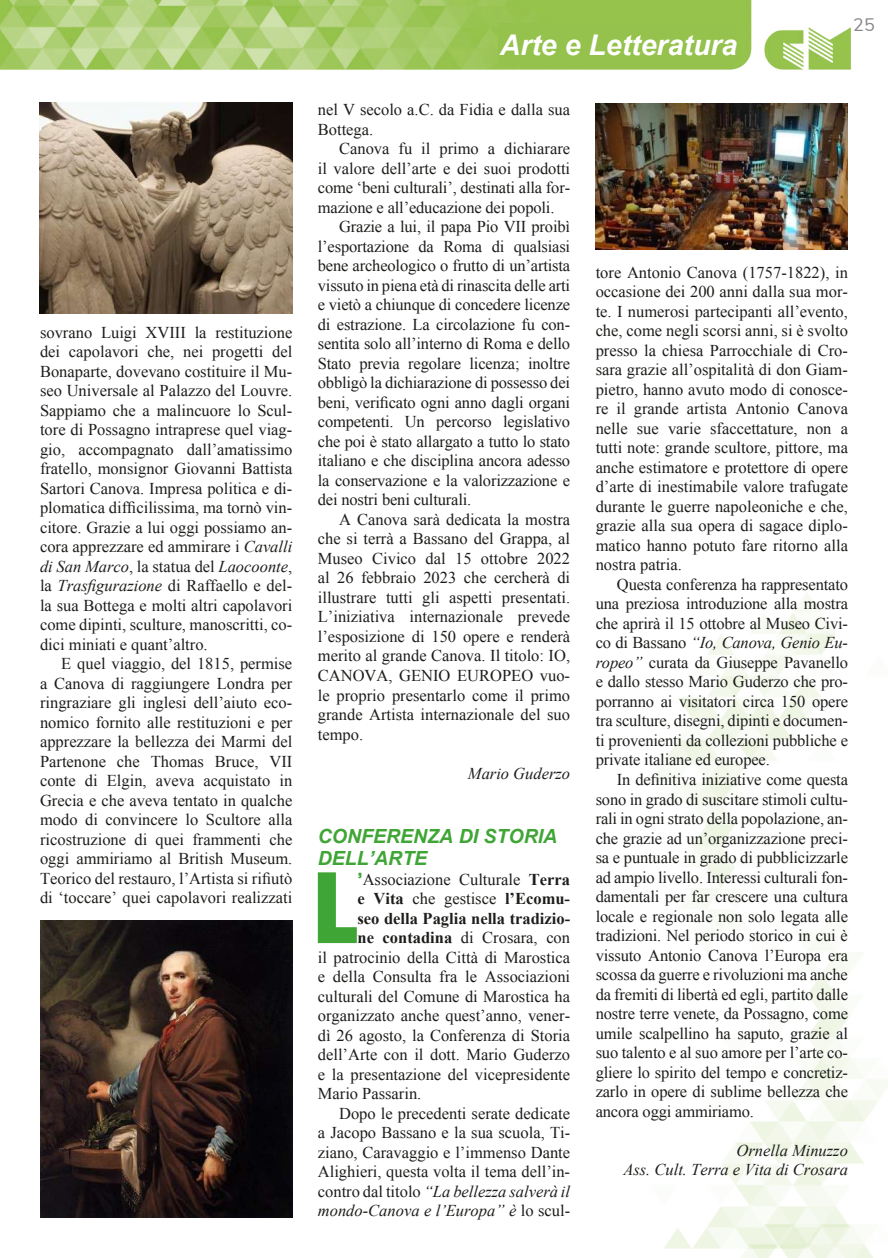
<style>
.page{position:relative;width:888px;height:1258px;background:#fff}
.page>*{position:absolute;margin:0;border:0;box-sizing:border-box;transform-origin:0 0}
.t1{font:700 95.55px "Avant Garde LT";color:#3fa535}
.t2{font:italic 700 28.5px "Arial";color:#fff}
.t3{font:italic 700 19.5px/22.5px "Arial";color:#3fa535}
.t4{font:18px "Nunito";color:#878787}
.t5{font:16.5px/19.5px "Times New Roman";color:#1d1d1b;text-align:justify}
.t6{font:italic 16.5px/19.5px "Times New Roman";color:#1d1d1b;text-align:right}
.t7{font:700 16.5px "Times New Roman";color:#1d1d1b}
.s1{font-style:italic}
.s2{font-family:"Avant Garde LT";font-weight:700;color:#3fa535}
.s3{font-weight:700}
.s4{font-weight:400}
.s5{font-style:normal}
</style>
<div class="page">
<img style="left:0;top:0;width:888px;height:1258px">
<img style="left:596px;top:104px;width:252px;height:145px">
<img style="left:40px;top:921px;width:252px;height:297px">
<img style="left:39px;top:103px;width:253px;height:210px">
<div style="left:498px;top:23px;width:239px;height:43px;background:#94c24c"></div>
<p class="t5" style="left:40px;top:322px;width:254px">sovrano Luigi XVIII la restituzione dei capolavori che, nei progetti del Bonaparte, dovevano costituire il Mu&shy;seo Universale al Palazzo del Louvre.<br>Sappiamo che a malincuore lo Scul&shy;tore di Possagno intraprese quel viag&shy;gio, accompagnato dall’amatissimo fratello, monsignor Giovanni Battista Sartori Canova. Impresa politica e di&shy;plomatica difficilissima, ma tornò vin&shy;citore. Grazie a lui oggi possiamo an&shy;cora apprezzare ed ammirare i <span class="s1">Cavalli di San Marco</span>, la statua del <span class="s1">Laocoonte</span>, la <span class="s1">Trasfigurazione</span> di Raffaello e del&shy;la sua Bottega e molti altri capolavori come dipinti, sculture, manoscritti, co&shy;dici miniati e quant’altro.</p>
<p class="t5" style="left:40px;top:654px;width:254px;text-indent:21px">E quel viaggio, del 1815, permise a Canova di raggiungere Londra per ringraziare gli inglesi dell’aiuto eco&shy;nomico fornito alle restituzioni e per apprezzare la bellezza dei Marmi del Partenone che Thomas Bruce, VII conte di Elgin, aveva acquistato in Grecia e che aveva tentato in qualche modo di convincere lo Scultore alla ricostruzione di quei frammenti che oggi ammiriamo al British Museum.<br>Teorico del restauro, l’Artista si rifiutò di ‘toccare’ quei capolavori realizzati</p>
<h2 class="t2" style="left:500px;top:26px;width:239px">Arte e Letteratura</h2>
<p class="t4" style="left:853px;top:11px;width:23px">25</p>
<p class="t5" style="left:318px;top:100px;width:254px">nel V secolo a.C. da Fidia e dalla sua<br>Bottega.</p>
<p class="t5" style="left:339px;top:139px;width:233px">Canova fu il primo a dichiarare</p>
<p class="t5" style="left:318px;top:158px;width:254px">il valore dell’arte e dei suoi prodotti</p>
<p class="t5" style="left:318px;top:178px;width:254px">come ‘beni culturali’, destinati alla for-</p>
<p class="t5" style="left:318px;top:197px;width:238px">mazione e all’educazione dei popoli.</p>
<p class="t5" style="left:339px;top:217px;width:233px">Grazie a lui, il papa Pio VII proibì</p>
<p class="t5" style="left:318px;top:236px;width:254px">l’esportazione da Roma di qualsiasi</p>
<p class="t5" style="left:318px;top:256px;width:254px">bene archeologico o frutto di un’artista</p>
<p class="t5" style="left:318px;top:275px;width:254px">vissuto in piena età di rinascita delle arti</p>
<p class="t5" style="left:318px;top:295px;width:254px">e vietò a chiunque di concedere licenze</p>
<p class="t5" style="left:318px;top:314px;width:254px">di estrazione. La circolazione fu con-</p>
<p class="t5" style="left:318px;top:334px;width:254px">sentita solo all’interno di Roma e dello</p>
<p class="t5" style="left:318px;top:353px;width:254px">Stato previa regolare licenza; inoltre</p>
<p class="t5" style="left:318px;top:373px;width:254px">obbligò la dichiarazione di possesso dei</p>
<p class="t5" style="left:318px;top:392px;width:254px">beni, verificato ogni anno dagli organi</p>
<p class="t5" style="left:318px;top:412px;width:254px">competenti. Un percorso legislativo</p>
<p class="t5" style="left:318px;top:431px;width:254px">che poi è stato allargato a tutto lo stato</p>
<p class="t5" style="left:318px;top:451px;width:254px">italiano e che disciplina ancora adesso</p>
<p class="t5" style="left:318px;top:470px;width:254px">la conservazione e la valorizzazione e</p>
<p class="t5" style="left:318px;top:490px;width:155px">dei nostri beni culturali.</p>
<p class="t5" style="left:339px;top:509px;width:233px">A Canova sarà dedicata la mostra</p>
<p class="t5" style="left:318px;top:529px;width:254px">che si terrà a Bassano del Grappa, al</p>
<p class="t5" style="left:318px;top:548px;width:254px">Museo Civico dal 15 ottobre 2022</p>
<p class="t5" style="left:318px;top:568px;width:254px">al 26 febbraio 2023 che cercherà di</p>
<p class="t5" style="left:318px;top:587px;width:254px">illustrare tutti gli aspetti presentati.</p>
<p class="t5" style="left:318px;top:607px;width:254px">L’iniziativa internazionale prevede</p>
<p class="t5" style="left:318px;top:626px;width:254px">l’esposizione di 150 opere e renderà</p>
<p class="t5" style="left:318px;top:646px;width:254px">merito al grande Canova. Il titolo: IO,</p>
<p class="t5" style="left:318px;top:665px;width:254px">CANOVA, GENIO EUROPEO vuo-</p>
<p class="t5" style="left:318px;top:685px;width:254px">le proprio presentarlo come il primo</p>
<p class="t5" style="left:318px;top:704px;width:254px">grande Artista internazionale del suo</p>
<p class="t5" style="left:318px;top:724px;width:47px">tempo.</p>
<p class="t6" style="left:468px;top:763px;width:104px">Mario Guderzo</p>
<p class="t3" style="left:318px;top:825px;width:241px">CONFERENZA DI STORIA<br>DELL’ARTE</p>
<h1 class="t1" style="left:311px;top:846px;width:48px">L</h1>
<p class="t5" style="left:357px;top:869px;width:214px"><span class="s2">’</span>Associazione Culturale <span class="s3">Terra</span></p>
<p class="t7" style="left:357px;top:887px;width:214px">e Vita <span class="s4">che gestisce</span> l’Ecomu-</p>
<p class="t7" style="left:357px;top:907px;width:214px">seo della Paglia nella tradizio-</p>
<p class="t5" style="left:357px;top:927px;width:214px"><span class="s3">ne contadina</span> di Crosara, con</p>
<p class="t5" style="left:318px;top:947px;width:254px">il patrocinio della Città di Marostica</p>
<p class="t5" style="left:318px;top:966px;width:254px">e della Consulta fra le Associazioni</p>
<p class="t5" style="left:318px;top:986px;width:254px">culturali del Comune di Marostica ha</p>
<p class="t5" style="left:318px;top:1005px;width:254px">organizzato anche quest’anno, vener-</p>
<p class="t5" style="left:318px;top:1025px;width:254px">dì 26 agosto, la Conferenza di Storia</p>
<p class="t5" style="left:318px;top:1044px;width:254px">dell’Arte con il dott. Mario Guderzo</p>
<p class="t5" style="left:318px;top:1064px;width:254px">e la presentazione del vicepresidente</p>
<p class="t5" style="left:318px;top:1083px;width:105px">Mario Passarin.</p>
<p class="t5" style="left:339px;top:1103px;width:233px">Dopo le precedenti serate dedicate</p>
<p class="t5" style="left:318px;top:1122px;width:254px">a Jacopo Bassano e la sua scuola, Ti-</p>
<p class="t5" style="left:318px;top:1142px;width:254px">ziano, Caravaggio e l’immenso Dante</p>
<p class="t5" style="left:318px;top:1161px;width:254px">Alighieri, questa volta il tema dell’in-</p>
<p class="t6" style="left:318px;top:1181px;width:254px"><span class="s5">contro dal titolo</span> “La bellezza salverà il</p>
<p class="t6" style="left:318px;top:1200px;width:254px">mondo-Canova e l’Europa” è <span class="s5">lo scul-</span></p>
<p class="t5" style="left:596px;top:262px;width:254px">tore Antonio Canova (1757-1822), in occasione dei 200 anni dalla sua mor&shy;te. I numerosi partecipanti all’evento, che, come negli scorsi anni, si è svolto presso la chiesa Parrocchiale di Cro&shy;sara grazie all’ospitalità di don Giam&shy;pietro, hanno avuto modo di conosce&shy;re il grande artista Antonio Canova nelle sue varie sfaccettature, non a tutti note: grande scultore, pittore, ma anche estimatore e protettore di opere d’arte di inestimabile valore trafugate durante le guerre napoleoniche e che, grazie alla sua opera di sagace diplo&shy;matico hanno potuto fare ritorno alla nostra patria.</p>
<p class="t5" style="left:596px;top:574px;width:254px;text-indent:21px">Questa conferenza ha rappresentato una preziosa introduzione alla mostra che aprirà il 15 ottobre al Museo Civi&shy;co di Bassano <span class="s1">“Io, Canova, Genio Eu&shy;ropeo”</span> curata da Giuseppe Pavanello e dallo stesso Mario Guderzo che pro&shy;porranno ai visitatori circa 150 opere tra sculture, disegni, dipinti e documen&shy;ti provenienti da collezioni pubbliche e private italiane ed europee.</p>
<p class="t5" style="left:596px;top:769px;width:254px;text-indent:21px">In definitiva iniziative come questa sono in grado di suscitare stimoli cultu&shy;rali in ogni strato della popolazione, an&shy;che grazie ad un’organizzazione preci&shy;sa e puntuale in grado di pubblicizzarle ad ampio livello. Interessi culturali fon&shy;damentali per far crescere una cultura locale e regionale non solo legata alle tradizioni. Nel periodo storico in cui è vissuto Antonio Canova l’Europa era scossa da guerre e rivoluzioni ma anche da fremiti di libertà ed egli, partito dalle nostre terre venete, da Possagno, come umile scalpellino ha saputo, grazie al suo talento e al suo amore per l’arte co&shy;gliere lo spirito del tempo e concretiz&shy;zarlo in opere di sublime bellezza che ancora oggi ammiriamo.</p>
<p class="t6" style="left:623px;top:1140px;width:226px">Ornella Minuzzo<br>Ass. Cult. Terra e Vita di Crosara</p>
</div>
